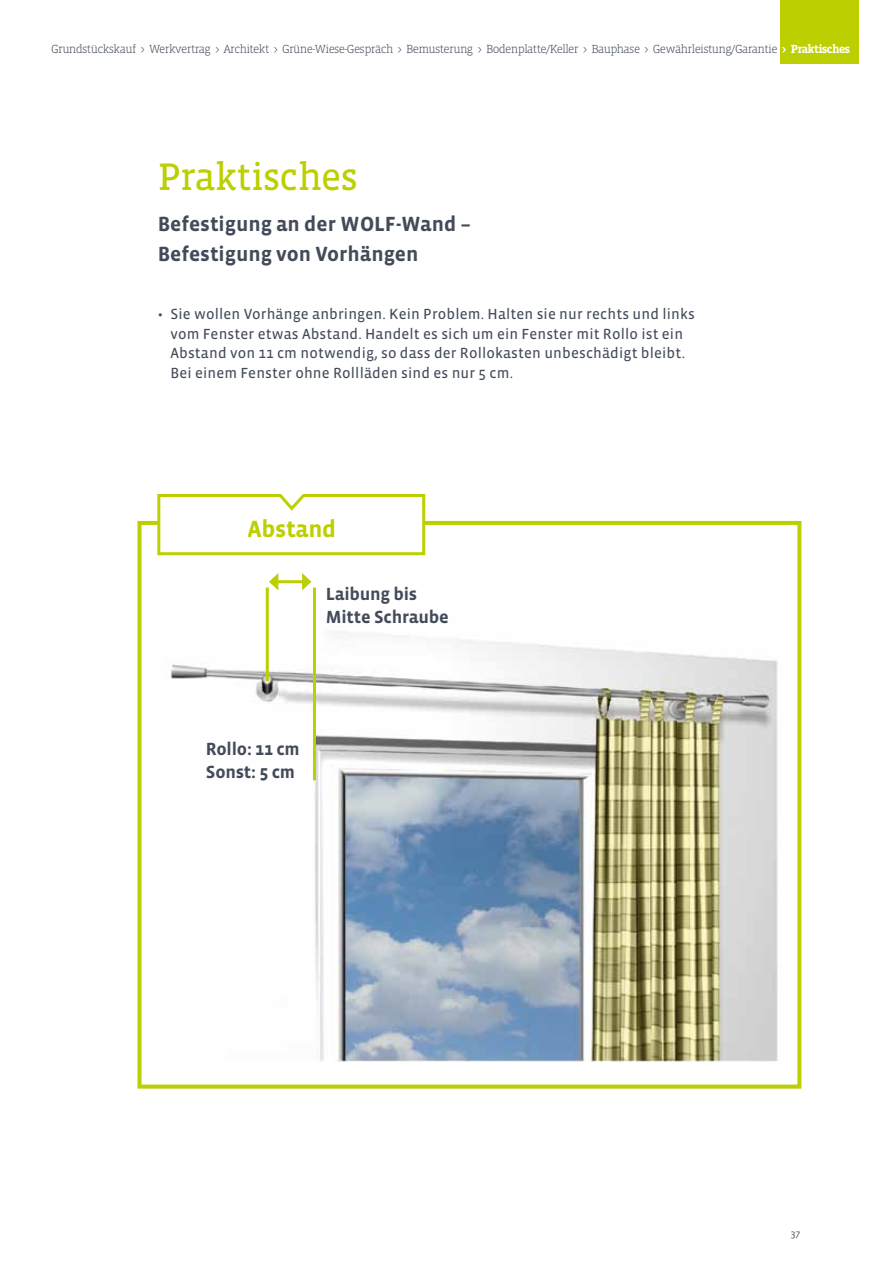
<style>
.page{position:relative;width:893px;height:1263px;background:#fff}
.page>*{position:absolute;margin:0;border:0;box-sizing:border-box;transform-origin:0 0}
.t1{font:39px "Vista Slab OT";letter-spacing:-.02em;color:#bccf00}
.t2{font:700 24px "Vista Sans";letter-spacing:-.01em;color:#bccf00}
.t3{font:700 21px/30px "Vista Sans";color:#434b5a}
.t4{font:700 18px/22.5px "Vista Sans";letter-spacing:-.01em;color:#434b5a}
.t5{font:15px/19.5px "Vista Sans Reg";letter-spacing:.01em;color:#434b5a}
.t6{font:300 12px "Vista Slab OT";letter-spacing:-.05em;color:#434b5a}
.t7{font:300 9.75px "Vista Sans";color:#000}
.s1{font-weight:700;color:#fff}
</style>
<div class="page">
<img style="left:170px;top:612px;width:608px;height:449px">
<div style="left:780px;top:0;width:79px;height:64px;background:#bccf00"></div>
<hr style="left:266px;top:587px;width:3px;height:94px;background:#bccf00">
<hr style="left:313px;top:587px;width:3px;height:193px;background:#bccf00">
<hr style="left:276px;top:580px;width:29px;height:3px;background:#bccf00">
<svg style="left:269px;top:573px;width:9px;height:17px"></svg>
<svg style="left:302px;top:573px;width:9px;height:17px"></svg>
<div style="left:137px;top:521px;width:664px;height:568px;border:4px solid #bccf00"></div>
<svg style="left:156px;top:494px;width:271px;height:62px"></svg>
<p class="t6" style="left:51px;top:43px;width:801px">Grundstückskauf &gt; Werkvertrag &gt; Architekt &gt; Grüne-Wiese-Gespräch &gt; Bemusterung &gt; Bodenplatte/Keller &gt; Bauphase &gt; Gewährleistung/Garantie <span class="s1">&gt; Praktisches</span></p>
<h1 class="t1" style="left:158px;top:157px;width:202px">Praktisches</h1>
<h3 class="t3" style="left:158px;top:210px;width:315px">Befestigung an der WOLF-Wand –<br>Befestigung von Vorhängen</h3>
<p class="t5" style="left:170px;top:305px;width:526px;text-indent:-13px">• Sie wollen Vorhänge anbringen. Kein Problem. Halten sie nur rechts und links vom Fenster etwas Abstand. Handelt es sich um ein Fenster mit Rollo ist ein Abstand von 11 cm notwendig, so dass der Rollokasten unbeschädigt bleibt.<br>Bei einem Fenster ohne Rollläden sind es nur 5 cm.</p>
<h2 class="t2" style="left:247px;top:517px;width:90px">Abstand</h2>
<p class="t4" style="left:326px;top:583px;width:124px">Laibung bis<br>Mitte Schraube</p>
<p class="t4" style="left:206px;top:738px;width:95px">Rollo: 11 cm<br>Sonst: 5 cm</p>
<p class="t7" style="left:791px;top:1229px;width:11px">37</p>
</div>
